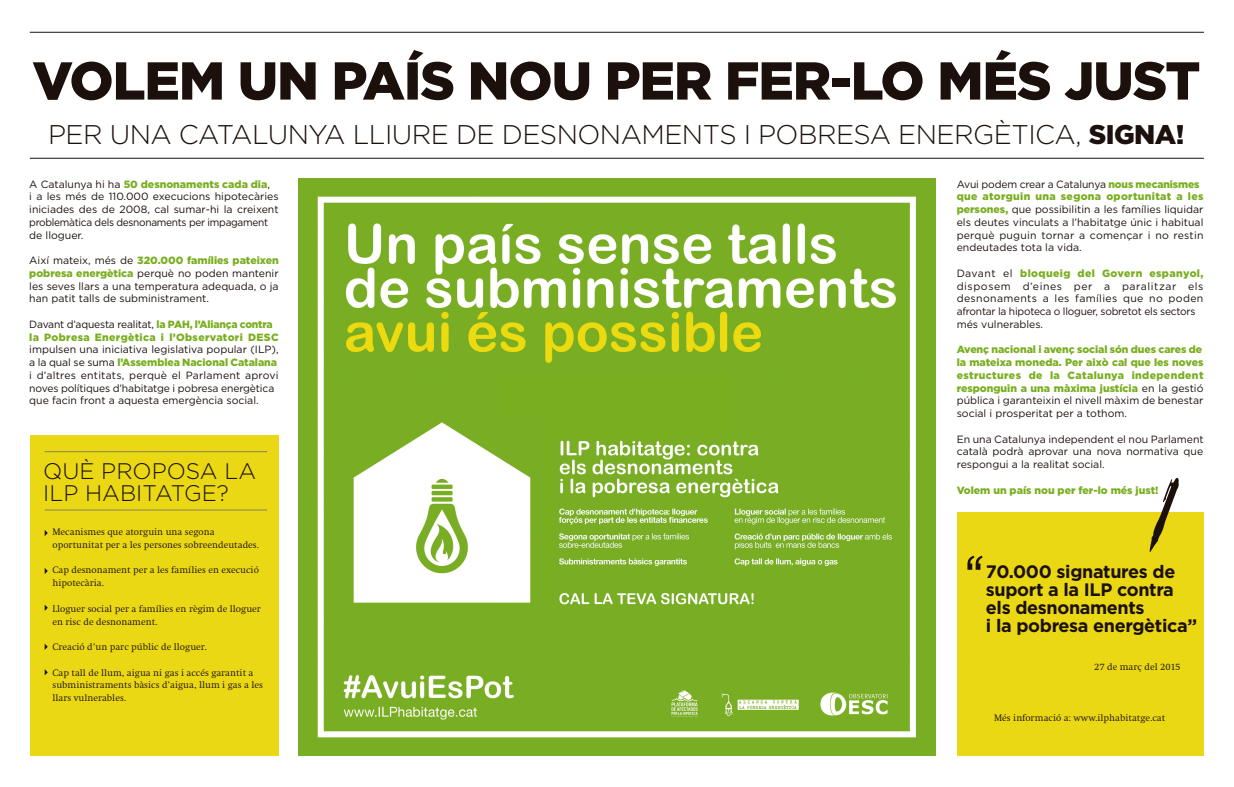
<style>
.page{position:relative;width:1234px;height:787px;background:#fff}
.page>*{position:absolute;margin:0;border:0;box-sizing:border-box;transform-origin:0 0}
.t1{font:900 53.25px "Gotham";letter-spacing:-.02em;color:#1b100c}
.t2{font:300 27px "Gotham";letter-spacing:-.02em;color:#1b100c}
.t3{font:300 22.5px/22.5px "Gotham";color:#1b100c}
.t4{font:700 18px/18px "Gotham";letter-spacing:-.02em;color:#1b100c}
.t5{font:10.5px/12.8px "Gotham";color:#1b100c}
.t6{font:900 10.5px/12.8px "Gotham";color:#7aae21}
.t7{font:10.5px/12.8px "Gotham";letter-spacing:.03em;color:#1b100c}
.t8{font:900 10.5px/12.8px "Gotham";letter-spacing:.03em;color:#7aae21}
.t9{font:300 9.75px/12.8px "Swift EF";color:#1b100c}
.s1{font-weight:900}
.s2{font-weight:900;color:#7aae21}
.s3{font-weight:400;color:#1b100c}
</style>
<div class="page">
<hr style="left:30px;top:32px;width:1173px;height:1px;background:#1b100c">
<div style="left:30px;top:435px;width:248px;height:320px;background:#ebd814"></div>
<div style="left:956px;top:512px;width:247px;height:243px;background:#ebd814"></div>
<hr style="left:45px;top:451px;width:222px;height:1px;background:#81815e">
<hr style="left:45px;top:510px;width:222px;height:1px;background:#81815e">
<hr style="left:30px;top:158px;width:1173px;height:1px;background:#1b100c">
<svg style="left:1149px;top:478px;width:30px;height:74px"></svg>
<svg style="left:45px;top:530px;width:3px;height:6px"></svg>
<svg style="left:45px;top:568px;width:3px;height:6px"></svg>
<svg style="left:45px;top:605px;width:3px;height:6px"></svg>
<svg style="left:45px;top:644px;width:3px;height:6px"></svg>
<svg style="left:45px;top:669px;width:3px;height:6px"></svg>
<img style="left:298px;top:179px;width:637px;height:576px">
<svg style="left:967px;top:555px;width:15px;height:15px"></svg>
<h1 class="t1" style="left:32px;top:50px;width:1169px">VOLEM UN PAÍS NOU PER FER-LO MÉS JUST</h1>
<h2 class="t2" style="left:48px;top:120px;width:1137px">PER UNA CATALUNYA LLIURE DE DESNONAMENTS I POBRESA ENERGÈTICA, <span class="s1">SIGNA!</span></h2>
<p class="t5" style="left:29px;top:177px;width:251px">A Catalunya hi ha <span class="s2">50 desnonaments cada dia</span>,<br>i a les més de 110.000 execucions hipotecàries iniciades des de 2008, cal sumar-hi la creixent problemàtica dels desnonaments per impagament de lloguer.</p>
<p class="t5" style="left:29px;top:254px;width:251px;text-align:justify">Així mateix, més de <span class="s2">320.000 famílies pateixen pobresa energètica</span> perquè no poden mantenir les seves llars a una temperatura adequada, o ja han patit talls de subministrament.</p>
<p class="t8" style="left:29px;top:317px;width:251px"><span class="s3">Davant d’aquesta realitat,</span> la PAH, l’Aliança contra la Pobresa Energètica i l’Observatori DESC</p>
<p class="t5" style="left:29px;top:343px;width:251px">impulsen una iniciativa legislativa popular (ILP), a la qual se suma <span class="s2">l’Assemblea Nacional Catalana </span>i d’altres entitats, perquè el Parlament aprovi noves polítiques d’habitatge i pobresa energètica que facin front a aquesta emergència social.</p>
<p class="t5" style="left:956px;top:177px;width:248px">Avui podem crear a Catalunya <span class="s2">nous mecanismes que atorguin una segona oportunitat a les persones,</span> que possibilitin a les famílies liquidar els deutes vinculats a l’habitatge únic i habitual perquè puguin tornar a començar i no restin endeutades tota la vida.</p>
<p class="t7" style="left:956px;top:266px;width:248px">Davant el <span class="s2">bloqueig del Govern espanyol, </span>disposem d’eines per a paralitzar els desnonaments a les famílies que no poden afrontar la hipoteca o lloguer, sobretot els sectors més vulnerables.</p>
<p class="t6" style="left:956px;top:343px;width:248px">Avenç nacional i avenç social són dues cares de la mateixa moneda. Per això cal que les noves estructures de la Catalunya independent responguin a una màxima justícia <span class="s3">en la gestió pública i garanteixin el nivell màxim de benestar social i prosperitat per a tothom.</span></p>
<p class="t5" style="left:956px;top:432px;width:248px;text-align:justify">En una Catalunya independent el nou Parlament català podrà aprovar una nova normativa que respongui a la realitat social.</p>
<p class="t6" style="left:956px;top:483px;width:203px">Volem un país nou per fer-lo més just!</p>
<h3 class="t3" style="left:43px;top:459px;width:214px">QUÈ PROPOSA LA<br>ILP HABITATGE?</h3>
<p class="t9" style="left:52px;top:526px;width:208px">Mecanismes que atorguin una segona oportunitat per a les persones sobreendeutades.</p>
<p class="t9" style="left:52px;top:564px;width:208px">Cap desnonament per a les famílies en execució hipotecària.</p>
<p class="t9" style="left:52px;top:602px;width:210px">Lloguer social per a famílies en règim de lloguer en risc de desnonament.</p>
<p class="t9" style="left:52px;top:640px;width:156px">Creació d’un parc públic de lloguer.</p>
<p class="t9" style="left:52px;top:666px;width:212px">Cap tall de llum, aigua ni gas i accés garantit a subministraments bàsics d’aigua, llum i gas a les llars vulnerables.</p>
<h3 class="t4" style="left:985px;top:561px;width:213px">70.000 signatures de suport a la ILP contra els desnonaments<br>i la pobresa energètica”</h3>
<p class="t9" style="left:1093px;top:661px;width:88px">27 de març del 2015</p>
<p class="t9" style="left:993px;top:712px;width:173px">Més informació a: www.ilphabitatge.cat</p>
</div>
